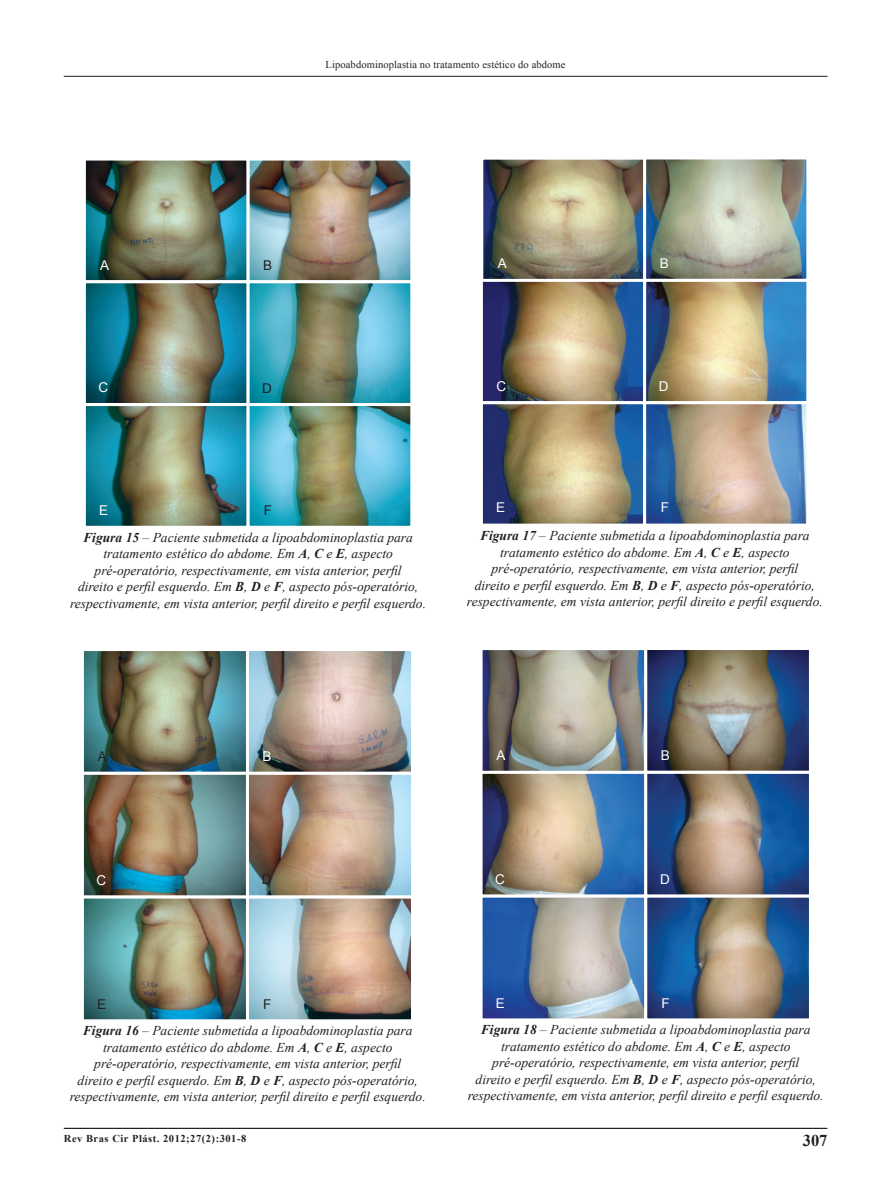
<style>
.page{position:relative;width:893px;height:1191px;background:#fff}
.page>*{position:absolute;margin:0;border:0;box-sizing:border-box;transform-origin:0 0}
.t1{font:700 16.5px "Times New Roman";color:#231f20}
.t2{font:italic 13.5px/16.5px "Times New Roman";color:#231f20;text-align:center}
.t3{font:13.5px "Arial";color:#fff}
.t4{font:13.5px "Arial";color:#231f20}
.t5{font:10.5px "Times New Roman";letter-spacing:.01em;color:#231f20}
.t6{font:700 10.5px "Times New Roman";letter-spacing:.05em;color:#231f20}
.s1{font-weight:700}
</style>
<div class="page">
<hr style="left:64px;top:1128px;width:763px;height:1px;background:#231f20">
<hr style="left:64px;top:76px;width:763px;height:1px;background:#231f20">
<img style="left:87px;top:161px;width:322px;height:364px">
<div style="left:83px;top:157px;width:167px;height:126px;border:3px solid #fff"></div>
<div style="left:247px;top:157px;width:166px;height:126px;border:3px solid #fff"></div>
<div style="left:83px;top:280px;width:167px;height:126px;border:3px solid #fff"></div>
<div style="left:247px;top:280px;width:166px;height:126px;border:3px solid #fff"></div>
<div style="left:83px;top:403px;width:167px;height:126px;border:3px solid #fff"></div>
<div style="left:247px;top:403px;width:166px;height:126px;border:3px solid #fff"></div>
<img style="left:85px;top:652px;width:325px;height:366px">
<div style="left:81px;top:648px;width:168px;height:127px;border:3px solid #fff"></div>
<div style="left:246px;top:648px;width:168px;height:127px;border:3px solid #fff"></div>
<div style="left:81px;top:772px;width:168px;height:126px;border:3px solid #fff"></div>
<div style="left:246px;top:772px;width:168px;height:126px;border:3px solid #fff"></div>
<div style="left:81px;top:895px;width:168px;height:127px;border:3px solid #fff"></div>
<div style="left:246px;top:895px;width:168px;height:127px;border:3px solid #fff"></div>
<img style="left:484px;top:160px;width:321px;height:362px">
<div style="left:480px;top:157px;width:166px;height:125px;border:3px solid #fff"></div>
<div style="left:643px;top:156px;width:166px;height:126px;border:3px solid #fff"></div>
<div style="left:480px;top:279px;width:166px;height:125px;border:3px solid #fff"></div>
<div style="left:643px;top:279px;width:166px;height:125px;border:3px solid #fff"></div>
<div style="left:480px;top:401px;width:166px;height:125px;border:3px solid #fff"></div>
<div style="left:643px;top:401px;width:166px;height:125px;border:3px solid #fff"></div>
<img style="left:484px;top:651px;width:324px;height:366px">
<div style="left:480px;top:647px;width:167px;height:127px;border:3px solid #fff"></div>
<div style="left:644px;top:647px;width:168px;height:126px;border:3px solid #fff"></div>
<div style="left:480px;top:771px;width:167px;height:126px;border:3px solid #fff"></div>
<div style="left:644px;top:771px;width:168px;height:126px;border:3px solid #fff"></div>
<div style="left:480px;top:894px;width:167px;height:127px;border:3px solid #fff"></div>
<div style="left:644px;top:894px;width:168px;height:127px;border:3px solid #fff"></div>
<p class="t3" style="left:100px;top:256px;width:11px">A</p>
<p class="t3" style="left:99px;top:378px;width:11px">C</p>
<p class="t5" style="left:325px;top:57px;width:242px">Lipoabdominoplastia no tratamento estético do abdome</p>
<p class="t4" style="left:263px;top:256px;width:11px">B</p>
<p class="t4" style="left:262px;top:379px;width:11px">D</p>
<p class="t3" style="left:498px;top:255px;width:11px">A</p>
<p class="t3" style="left:496px;top:377px;width:11px">C</p>
<p class="t3" style="left:660px;top:255px;width:11px">B</p>
<p class="t3" style="left:659px;top:377px;width:11px">D</p>
<p class="t4" style="left:264px;top:501px;width:10px">F</p>
<p class="t2" style="left:70px;top:529px;width:357px"><span class="s1">Figura 15</span> – Paciente submetida a lipoabdominoplastia para tratamento estético do abdome. Em <span class="s1">A</span>, <span class="s1">C</span> e <span class="s1">E</span>, aspecto pré-operatório, respectivamente, em vista anterior, perfil<br>direito e perfil esquerdo. Em <span class="s1">B</span>, <span class="s1">D</span> e <span class="s1">F</span>, aspecto pós-operatório, respectivamente, em vista anterior, perfil direito e perfil esquerdo.</p>
<p class="t3" style="left:99px;top:501px;width:11px">E</p>
<p class="t3" style="left:661px;top:499px;width:10px">F</p>
<p class="t2" style="left:467px;top:527px;width:357px"><span class="s1">Figura 17</span> – Paciente submetida a lipoabdominoplastia para tratamento estético do abdome. Em <span class="s1">A</span>, <span class="s1">C</span> e <span class="s1">E</span>, aspecto pré-operatório, respectivamente, em vista anterior, perfil<br>direito e perfil esquerdo. Em <span class="s1">B</span>, <span class="s1">D</span> e <span class="s1">F</span>, aspecto pós-operatório, respectivamente, em vista anterior, perfil direito e perfil esquerdo.</p>
<p class="t3" style="left:496px;top:499px;width:11px">E</p>
<p class="t4" style="left:98px;top:747px;width:11px">A</p>
<p class="t3" style="left:96px;top:871px;width:11px">C</p>
<p class="t3" style="left:263px;top:747px;width:11px">B</p>
<p class="t4" style="left:262px;top:870px;width:11px">D</p>
<p class="t3" style="left:497px;top:746px;width:11px">A</p>
<p class="t3" style="left:495px;top:870px;width:11px">C</p>
<p class="t3" style="left:661px;top:746px;width:11px">B</p>
<p class="t3" style="left:660px;top:870px;width:11px">D</p>
<p class="t4" style="left:263px;top:995px;width:10px">F</p>
<p class="t2" style="left:70px;top:1022px;width:357px"><span class="s1">Figura 16</span> – Paciente submetida a lipoabdominoplastia para tratamento estético do abdome. Em <span class="s1">A</span>, <span class="s1">C</span> e <span class="s1">E</span>, aspecto pré-operatório, respectivamente, em vista anterior, perfil<br>direito e perfil esquerdo. Em <span class="s1">B</span>, <span class="s1">D</span> e <span class="s1">F</span>, aspecto pós-operatório, respectivamente, em vista anterior, perfil direito e perfil esquerdo.</p>
<p class="t4" style="left:97px;top:995px;width:11px">E</p>
<p class="t3" style="left:662px;top:994px;width:10px">F</p>
<p class="t2" style="left:468px;top:1021px;width:357px"><span class="s1">Figura 18</span> – Paciente submetida a lipoabdominoplastia para tratamento estético do abdome. Em <span class="s1">A</span>, <span class="s1">C</span> e <span class="s1">E</span>, aspecto pré-operatório, respectivamente, em vista anterior, perfil<br>direito e perfil esquerdo. Em <span class="s1">B</span>, <span class="s1">D</span> e <span class="s1">F</span>, aspecto pós-operatório, respectivamente, em vista anterior, perfil direito e perfil esquerdo.</p>
<p class="t3" style="left:496px;top:994px;width:11px">E</p>
<p class="t6" style="left:64px;top:1131px;width:184px">Rev Bras Cir Plást. 2012;27(2):301-8</p>
<p class="t1" style="left:803px;top:1129px;width:26px">307</p>
</div>
